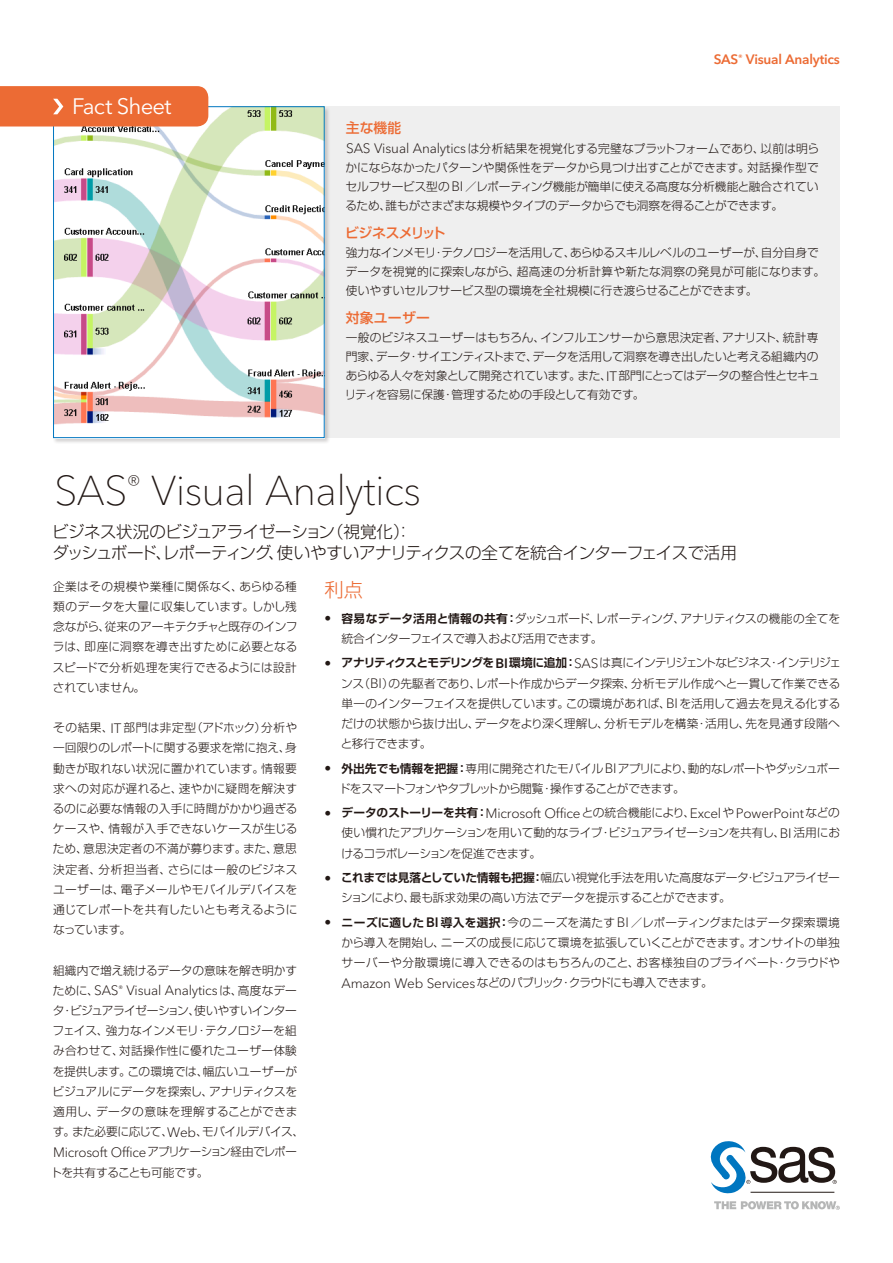
<style>
.page{position:relative;width:893px;height:1263px;background:#fff}
.page>*{position:absolute;margin:0;border:0;box-sizing:border-box;transform-origin:0 0}
.t1{font:100 41.25px "Avenir Next W1 G";letter-spacing:-.015em;color:#221815}
.t2{font:22.2px "Avenir Next W1 G";letter-spacing:-.04em;color:#fff}
.t3{font:300 19.2px "Shin Go Pr 6 N";color:#ec6b34}
.t4{font:300 16.5px/21.3px "Shin Go Pr 6 N";letter-spacing:-.03em;color:#221815}
.t5{font:500 13.8px "Shin Go Pr 6 N";letter-spacing:-.01em;color:#ec6b34}
.t6{font:500 13.8px "Shin Go Pr 6 N";letter-spacing:-.045em;color:#ec6b34}
.t7{font:300 13.5px "Avenir Next W1 G";letter-spacing:-.015em;color:#221815}
.t8{font:600 13.5px "Avenir Next W1 G";letter-spacing:-.015em;color:#ec6b34}
.t9{font:300 11.7px/20.2px "Shin Go Pr 6 N";letter-spacing:-.015em;color:#221815;text-align:justify}
.t10{font:300 11.7px/20.2px "Shin Go Pr 6 N";letter-spacing:-.045em;color:#221815}
.s1{font-family:"Avenir Next W1 G";font-size:13.5px}
.s2{font-family:"Shin Go Pr 6 N";font-size:11.7px}
.s3{font-family:"Shin Go Pr 6 N De";font-weight:700}
.s4{font-family:"Avenir Next W1 G";font-weight:600;font-size:13.5px}
.s5{font-family:"Shin Go Pr 6 N De";font-weight:700;font-size:11.7px}
</style>
<div class="page">
<div style="left:53px;top:106px;width:787px;height:332px;background:#efefef"></div>
<div style="left:53px;top:106px;width:278px;height:338px;background:#221815;opacity:.2"></div>
<img style="left:55px;top:108px;width:268px;height:328px">
<div style="left:53px;top:106px;width:272px;height:332px;border:1px solid #0076c0"></div>
<svg style="left:714px;top:1201px;width:126px;height:9px"></svg>
<svg style="left:710px;top:1141px;width:127px;height:53px"></svg>
<hr style="left:751px;top:1192px;width:83px;height:1px;background:#221815">
<div style="left:0;top:86px;width:208px;height:40px;background:#ec6b34"></div>
<h2 class="t2" style="left:72px;top:93px;width:101px">Fact Sheet</h2>
<p class="t8" style="left:714px;top:51px;width:128px">SAS<sup>®</sup> Visual Analytics</p>
<p class="t5" style="left:346px;top:117px;width:57px">主な機能</p>
<p class="t9" style="left:345px;top:138px;width:475px;line-height:19.2px"><span class="s1">SAS Visual Analytics</span> は分析結果を視覚化する完璧なプラットフォームであり、以前は明らかにならなかったパターンや関係性をデータから見つけ出すことができます。対話操作型でセルフサービス型の <span class="s1">BI</span> ／レポーティング機能が簡単に使える高度な分析機能と融合されているため、誰もがさまざまな規模やタイプのデータからでも洞察を得ることができます。</p>
<p class="t6" style="left:345px;top:221px;width:102px">ビジネスメリット</p>
<p class="t9" style="left:346px;top:242px;width:481px;line-height:19.2px;text-align:left">強力なインメモリ・テクノロジーを活用して、あらゆるスキルレベルのユーザーが、自分自身でデータを視覚的に探索しながら、超高速の分析計算や新たな洞察の発見が可能になります。使いやすいセルフサービス型の環境を全社規模に行き渡らせることができます。</p>
<p class="t5" style="left:346px;top:306px;width:86px">対象ユーザー</p>
<p class="t9" style="left:345px;top:327px;width:476px;line-height:19.2px">一般のビジネスユーザーはもちろん、インフルエンサーから意思決定者、アナリスト、統計専門家、データ・サイエンティストまで、データを活用して洞察を導き出したいと考える組織内のあらゆる人々を対象として開発されています。また、<span class="s1">IT</span> 部門にとってはデータの整合性とセキュリティを容易に保護・管理するための手段として有効です。</p>
<h1 class="t1" style="left:54px;top:466px;width:368px">SAS<sup>®</sup> Visual Analytics</h1>
<h3 class="t4" style="left:52px;top:519px;width:686px">ビジネス状況のビジュアライゼーション（視覚化）：<br>ダッシュボード、レポーティング、使いやすいアナリティクスの全てを統合インターフェイスで活用</h3>
<p class="t9" style="left:53px;top:575px;width:246px">企業はその規模や業種に関係なく、あらゆる種類のデータを大量に収集しています。しかし残念ながら、従来のアーキテクチャと既存のインフラは、即座に洞察を導き出すために必要となるスピードで分析処理を実行できるようには設計されていません。</p>
<p class="t9" style="left:53px;top:716px;width:246px">その結果、<span class="s1">IT</span> 部門は非定型（アドホック）分析や一回限りのレポートに関する要求を常に抱え、身動きが取れない状況に置かれています。情報要求への対応が遅れると、速やかに疑問を解決するのに必要な情報の入手に時間がかかり過ぎるケースや、情報が入手できないケースが生じるため、意思決定者の不満が募ります。また、意思決定者、分析担当者、さらには一般のビジネスユーザーは、電子メールやモバイルデバイスを通じてレポートを共有したいとも考えるようになっています。</p>
<p class="t9" style="left:53px;top:959px;width:246px">組織内で増え続けるデータの意味を解き明かす</p>
<p class="t7" style="left:53px;top:982px;width:245px"><span class="s2">ために、</span>SAS<sup>®</sup> Visual Analytics<span class="s2">は、高度なデー</span></p>
<p class="t9" style="left:53px;top:999px;width:253px;text-align:left">タ・ビジュアライゼーション、使いやすいインターフェイス、強力なインメモリ・テクノロジーを組み合わせて、対話操作性に優れたユーザー体験を提供します。この環境では、幅広いユーザーがビジュアルにデータを探索し、アナリティクスを適用し、データの意味を理解することができます。また必要に応じて、<span class="s1">Web</span>、モバイルデバイス、</p>
<p class="t7" style="left:53px;top:1144px;width:245px">Microsoft Office<span class="s2">アプリケーション経由でレポー</span></p>
<p class="t9" style="left:51px;top:1161px;width:160px">トを共有することも可能です。</p>
<h3 class="t3" style="left:325px;top:574px;width:40px">利点</h3>
<p class="t9" style="left:342px;top:607px;width:500px;text-indent:-17px"><span class="s1">•</span> <span class="s3">容易なデータ活用と情報の共有：</span>ダッシュボード、レポーティング、アナリティクスの機能の全てを統合インターフェイスで導入および活用できます。</p>
<p class="t9" style="left:341px;top:652px;width:502px;text-indent:-16px"><span class="s1">•</span> <span class="s3">アナリティクスとモデリングを</span> <span class="s4">BI</span> <span class="s3">環境に追加：</span><span class="s1">SAS</span> は真にインテリジェントなビジネス・インテリジェンス（<span class="s1">BI</span>）の先駆者であり、レポート作成からデータ探索、分析モデル作成へと一貫して作業できる単一のインターフェイスを提供しています。この環境があれば、<span class="s1">BI</span>を活用して過去を見える化するだけの状態から抜け出し、データをより深く理解し、分析モデルを構築・活用し、先を見通す段階へと移行できます。</p>
<p class="t10" style="left:339px;top:757px;width:502px;text-indent:-14px"><span class="s1">•</span> <span class="s3">外出先でも情報を把握：</span>専用に開発されたモバイル<span class="s1">BI</span>アプリにより、動的なレポートやダッシュボードをスマートフォンやタブレットから閲覧・操作することができます。</p>
<p class="t7" style="left:325px;top:805px;width:517px">• <span class="s5">データのストーリーを共有：</span>Microsoft Office<span class="s2">との統合機能により、</span>Excel<span class="s2">や</span> PowerPoint <span class="s2">などの</span></p>
<p class="t9" style="left:341px;top:822px;width:500px">使い慣れたアプリケーションを用いて動的なライブ・ビジュアライゼーションを共有し、<span class="s1">BI</span> 活用におけるコラボレーションを促進できます。</p>
<p class="t9" style="left:341px;top:866px;width:500px;text-indent:-17px"><span class="s1">•</span> <span class="s3">これまでは見落としていた情報も把握：</span>幅広い視覚化手法を用いた高度なデータ・ビジュアライゼーションにより、最も訴求効果の高い方法でデータを提示することができます。</p>
<p class="t9" style="left:341px;top:911px;width:500px;text-indent:-17px"><span class="s1">•</span> <span class="s3">ニーズに適した</span><span class="s4">BI</span> <span class="s3">導入を選択：</span>今のニーズを満たす<span class="s1">BI</span> ／レポーティングまたはデータ探索環境から導入を開始し、ニーズの成長に応じて環境を拡張していくことができます。オンサイトの単独サーバーや分散環境に導入できるのはもちろんのこと、お客様独自のプライベート・クラウドや<span class="s1">Amazon Web Services</span>などのパブリック・クラウドにも導入できます。</p>
</div>
